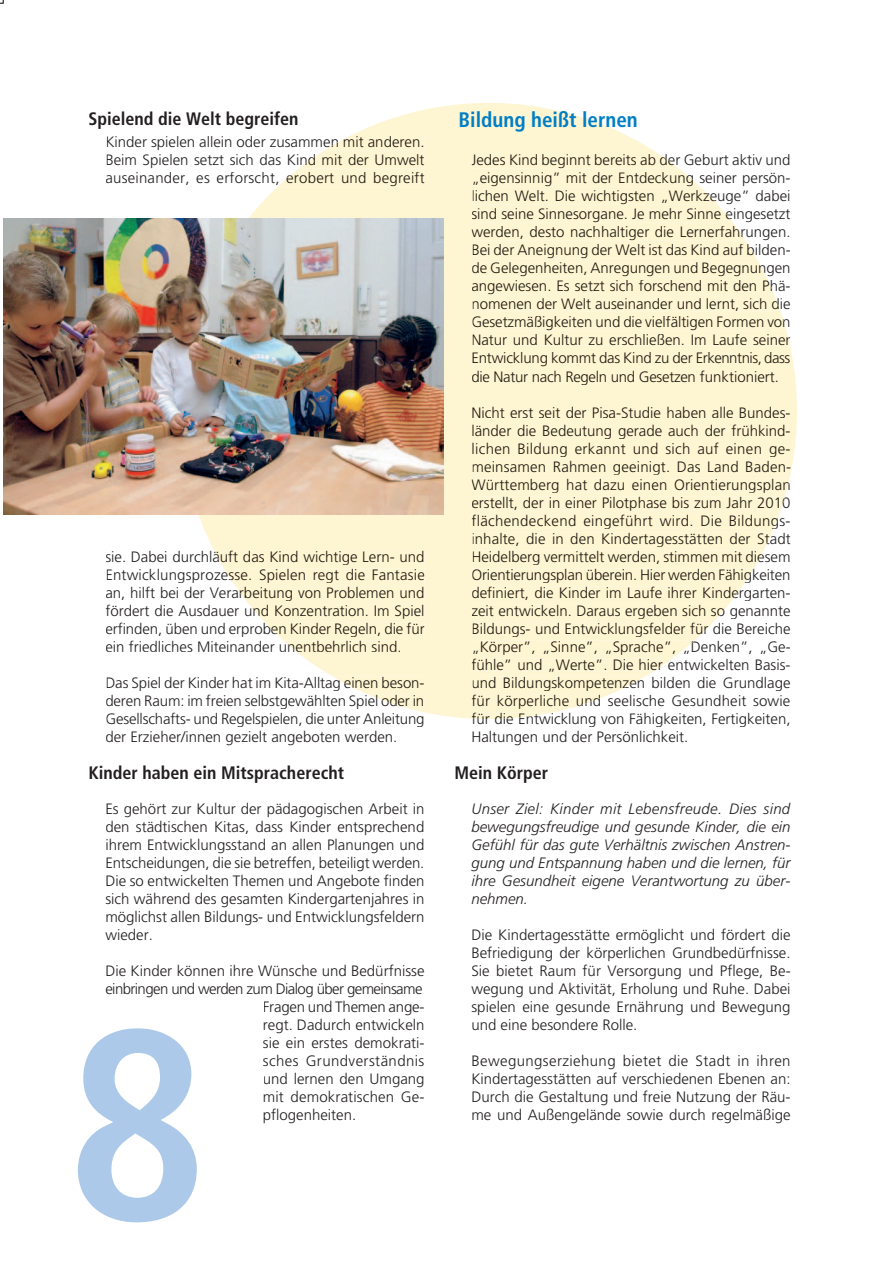
<style>
.page{position:relative;width:896px;height:1266px;background:#fff}
.page>*{position:absolute;margin:0;border:0;box-sizing:border-box;transform-origin:0 0}
.t1{font:700 condensed 270px "Frutiger";color:#acc9e9}
.t2{font:700 condensed 21px "Frutiger";color:#007ec5}
.t3{font:700 condensed 18px "Frutiger";color:#231f20}
.t4{font:300 15px/18px "Frutiger";color:#231f20;text-align:justify}
.t5{font:italic 300 15px/18px "Frutiger";color:#231f20;text-align:justify}
.t6{font:300 15px/18px "Frutiger";letter-spacing:-.01em;color:#211b12}
.t7{font:300 15px "Frutiger";letter-spacing:-.04em;color:#231f20}
.t8{font:300 15px "Frutiger";letter-spacing:.025em;color:#231f20}
</style>
<div class="page">
<svg style="left:181px;top:103px;width:615px;height:615px;fill:#fef5d2"></svg>
<img style="left:3px;top:219px;width:440px;height:295px">
<svg style="left:277px;top:136px;width:147px;height:50px"></svg>
<svg style="left:214px;top:550px;width:210px;height:101px"></svg>
<svg style="left:332px;top:676px;width:93px;height:37px"></svg>
<svg style="left:471px;top:154px;width:318px;height:191px;background:#fef6d8"></svg>
<div style="left:472px;top:352px;width:318px;height:14px;background:#fef5d2"></div>
<div style="left:472px;top:370px;width:305px;height:14px;background:#fef5d2"></div>
<div style="left:472px;top:406px;width:317px;height:11px;background:#fef5d2"></div>
<div style="left:472px;top:424px;width:317px;height:14px;background:#fef5d2"></div>
<div style="left:472px;top:442px;width:317px;height:14px;background:#fef5d2"></div>
<svg style="left:471px;top:460px;width:319px;height:259px"></svg>
<svg style="left:0;top:0;width:4px;height:4px"></svg>
<p class="t3" style="left:88px;top:108px;width:212px">Spielend die Welt begreifen</p>
<p class="t4" style="left:105px;top:133px;width:321px">Kinder spielen allein oder zusammen mit anderen.<br>Beim Spielen setzt sich das Kind mit der Umwelt auseinander, es erforscht, erobert und begreift</p>
<p class="t4" style="left:105px;top:547px;width:321px">sie. Dabei durchläuft das Kind wichtige Lern- und Entwicklungsprozesse. Spielen regt die Fantasie an, hilft bei der Verarbeitung von Problemen und fördert die Ausdauer und Konzentration. Im Spiel erfinden, üben und erproben Kinder Regeln, die für ein friedliches Miteinander unentbehrlich sind.</p>
<p class="t4" style="left:105px;top:673px;width:320px">Das Spiel der Kinder hat im Kita-Alltag einen beson&shy;deren Raum: im freien selbstgewählten Spiel oder in Gesellschafts- und Regelspielen, die unter Anleitung der Erzieher/innen gezielt angeboten werden.</p>
<p class="t3" style="left:88px;top:762px;width:257px">Kinder haben ein Mitspracherecht</p>
<p class="t4" style="left:105px;top:799px;width:320px">Es gehört zur Kultur der pädagogischen Arbeit in den städtischen Kitas, dass Kinder entsprechend ihrem Entwicklungsstand an allen Planungen und Entscheidungen, die sie betreffen, beteiligt werden.<br>Die so entwickelten Themen und Angebote finden sich während des gesamten Kindergartenjahres in möglichst allen Bildungs- und Entwicklungsfeldern wieder.</p>
<p class="t4" style="left:105px;top:961px;width:320px">Die Kinder können ihre Wünsche und Bedürfnisse</p>
<p class="t7" style="left:105px;top:980px;width:318px">einbringen und werden zum Dialog über gemeinsame</p>
<p class="t4" style="left:263px;top:997px;width:163px">Fragen und Themen ange-</p>
<p class="t4" style="left:263px;top:1015px;width:163px">regt. Dadurch entwickeln</p>
<p class="t4" style="left:263px;top:1033px;width:163px">sie ein erstes demokrati-</p>
<p class="t8" style="left:263px;top:1052px;width:163px">sches Grundverständnis</p>
<p class="t4" style="left:263px;top:1069px;width:163px">und lernen den Umgang</p>
<p class="t4" style="left:263px;top:1087px;width:163px">mit demokratischen Ge-</p>
<p class="t4" style="left:263px;top:1105px;width:95px">pflogenheiten.</p>
<h1 class="t1" style="left:67px;top:965px;width:142px">8</h1>
<h2 class="t2" style="left:458px;top:107px;width:181px">Bildung heißt lernen</h2>
<p class="t4" style="left:471px;top:151px;width:321px">Jedes Kind beginnt bereits ab der Geburt aktiv und „eigensinnig” mit der Entdeckung seiner persön&shy;lichen Welt. Die wichtigsten „Werkzeuge” dabei sind seine Sinnesorgane. Je mehr Sinne eingesetzt werden, desto nachhaltiger die Lernerfahrungen.<br>Bei der Aneignung der Welt ist das Kind auf bilden&shy;de Gelegenheiten, Anregungen und Begegnungen angewiesen. Es setzt sich forschend mit den Phä&shy;nomenen der Welt auseinander und lernt, sich die Gesetzmäßigkeiten und die vielfältigen Formen von Natur und Kultur zu erschließen. Im Laufe seiner</p>
<p class="t6" style="left:471px;top:349px;width:320px">Entwicklung kommt das Kind zu der Erkenntnis, dass die Natur nach Regeln und Gesetzen funktioniert.</p>
<p class="t6" style="left:471px;top:403px;width:320px;text-align:justify">Nicht erst seit der Pisa-Studie haben alle Bundes&shy;länder die Bedeutung gerade auch der frühkind&shy;lichen Bildung erkannt und sich auf einen ge-</p>
<p class="t4" style="left:471px;top:457px;width:321px">mein samen Rahmen geeinigt. Das Land Baden-Württemberg hat dazu einen Orientierungsplan erstellt, der in einer Pilotphase bis zum Jahr 2010 flächendeckend eingeführt wird. Die Bildungs&shy;inhalte, die in den Kindertagesstätten der Stadt Heidelberg vermittelt werden, stimmen mit diesem Orientierungsplan überein. Hier werden Fähigkeiten definiert, die Kinder im Laufe ihrer Kindergarten&shy;zeit entwickeln. Daraus ergeben sich so genannte Bildungs- und Entwicklungsfelder für die Bereiche „Körper”, „Sinne”, „Sprache”, „Denken”, „Ge&shy;fühle” und „Werte”. Die hier entwickelten Basis&shy;und Bildungskompetenzen bilden die Grundlage für körperliche und seelische Gesundheit sowie für die Entwicklung von Fähigkeiten, Fertigkeiten, Haltungen und der Persönlichkeit.</p>
<p class="t3" style="left:454px;top:762px;width:95px">Mein Körper</p>
<p class="t5" style="left:471px;top:799px;width:320px">Unser Ziel: Kinder mit Lebensfreude. Dies sind bewegungsfreudige und gesunde Kinder, die ein Gefühl für das gute Verhältnis zwischen Anstren&shy;gung und Entspannung haben und die lernen, für ihre Gesundheit eigene Verantwortung zu über&shy;nehmen.</p>
<p class="t4" style="left:471px;top:925px;width:321px">Die Kindertagesstätte ermöglicht und fördert die Befriedigung der körperlichen Grundbedürfnisse.<br>Sie bietet Raum für Versorgung und Pflege, Be&shy;wegung und Aktivität, Erholung und Ruhe. Dabei spielen eine gesunde Ernährung und Bewegung und eine besondere Rolle.</p>
<p class="t4" style="left:471px;top:1051px;width:320px">Bewegungserziehung bietet die Stadt in ihren Kindertagesstätten auf verschiedenen Ebenen an:<br>Durch die Gestaltung und freie Nutzung der Räu&shy;me und Außengelände sowie durch regelmäßige</p>
</div>
